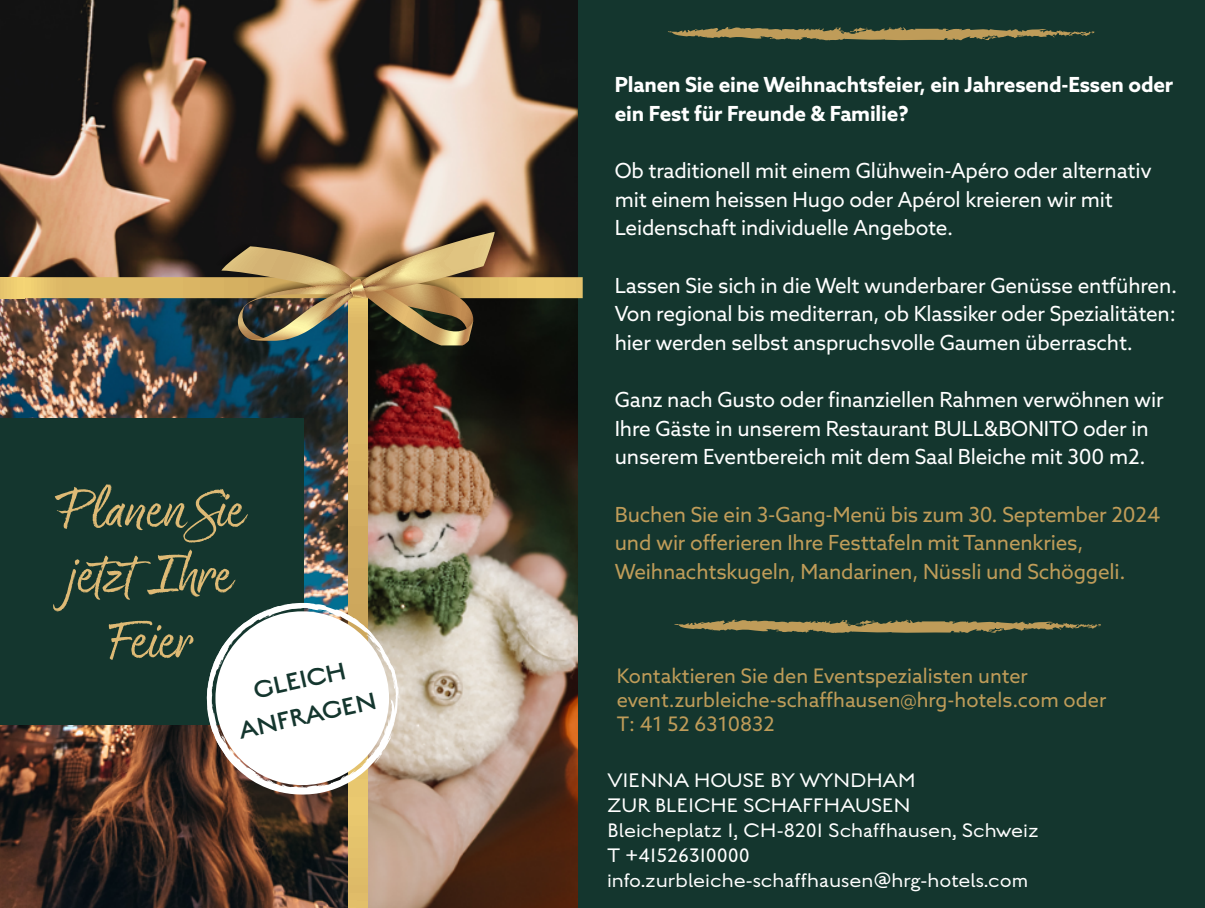
<style>
.page{position:relative;width:1205px;height:908px;background:#fff}
.page>*{position:absolute;margin:0;border:0;box-sizing:border-box;transform-origin:0 0}
.t1{font:62px/65.5px "Good Karma";letter-spacing:-.02em;color:#deba75;text-align:center}
.t2{font:300 27px/36px "English Grotesque";color:#14362e;text-align:center}
.t3{font:100 22px/25px "English Grotesque";color:#fff}
.t4{font:20.75px/28.5px "Azo Sans";letter-spacing:-.01em;color:#fff}
.t5{font:20.75px/28.5px "Azo Sans";letter-spacing:-.01em;color:#bf9c59}
.t6{font:700 20.75px/28.5px "Azo Sans";letter-spacing:-.01em;color:#fff}
.t7{font:20px/24px "Azo Sans";color:#bf9c59}
</style>
<div class="page">
<img style="left:0;top:0;width:578px;height:277px">
<img style="left:368px;top:345px;width:210px;height:562px">
<div style="left:578px;top:0;width:627px;height:907px;background:#14362e"></div>
<img style="left:0;top:298px;width:349px;height:609px">
<svg style="left:349px;top:345px;width:19px;height:562px;background:#dab665"></svg>
<div style="left:0;top:418px;width:303px;height:306px;background:#14362e"></div>
<div style="left:0;top:277px;width:25px;height:21px;background:#eecd71"></div>
<img style="left:23px;top:224px;width:560px;height:121px">
<svg style="left:668px;top:27px;width:427px;height:14px"></svg>
<svg style="left:674px;top:619px;width:427px;height:14px"></svg>
<svg style="left:207px;top:602px;width:192px;height:192px"></svg>
<h1 class="t1" style="left:55px;top:481px;width:192px">Planen Sie jetzt Ihre<br>Feier</h1>
<h2 class="t2" style="left:227px;top:676px;width:143px;rotate:-12deg">GLEICH<br>ANFRAGEN</h2>
<p class="t6" style="left:615px;top:70px;width:560px">Planen Sie eine Weihnachtsfeier, ein Jahresend-Essen oder ein Fest für Freunde &amp; Familie?</p>
<p class="t4" style="left:615px;top:156px;width:538px">Ob traditionell mit einem Glühwein-Apéro oder alternativ mit einem heissen Hugo oder Apérol kreieren wir mit<br>Leidenschaft individuelle Angebote.</p>
<p class="t4" style="left:615px;top:270px;width:564px;text-align:justify">Lassen Sie sich in die Welt wunderbarer Genüsse entführen.<br>Von regional bis mediterran, ob Klassiker oder Spezialitäten: hier werden selbst anspruchsvolle Gaumen überrascht.</p>
<p class="t4" style="left:615px;top:385px;width:550px">Ganz nach Gusto oder finanziellen Rahmen verwöhnen wir<br>Ihre Gäste in unserem Restaurant BULL&amp;BONITO oder in unserem Eventbereich mit dem Saal Bleiche mit 300 m2.</p>
<p class="t5" style="left:615px;top:499px;width:547px">Buchen Sie ein 3-Gang-Menü bis zum 30. September 2024 und wir offerieren Ihre Festtafeln mit Tannenkries,<br>Weihnachtskugeln, Mandarinen, Nüssli und Schöggeli.</p>
<p class="t7" style="left:617px;top:663px;width:491px">Kontaktieren Sie den Eventspezialisten unter event.zurbleiche-schaffhausen@hrg-hotels.com oder<br>T: 41 52 6310832</p>
<p class="t3" style="left:607px;top:766px;width:433px">VIENNA HOUSE BY WYNDHAM<br>ZUR BLEICHE SCHAFFHAUSEN<br>Bleicheplatz 1, CH-8201 Schaffhausen, Schweiz<br>T +41526310000 info.zurbleiche-schaffhausen@hrg-hotels.com</p>
</div>
